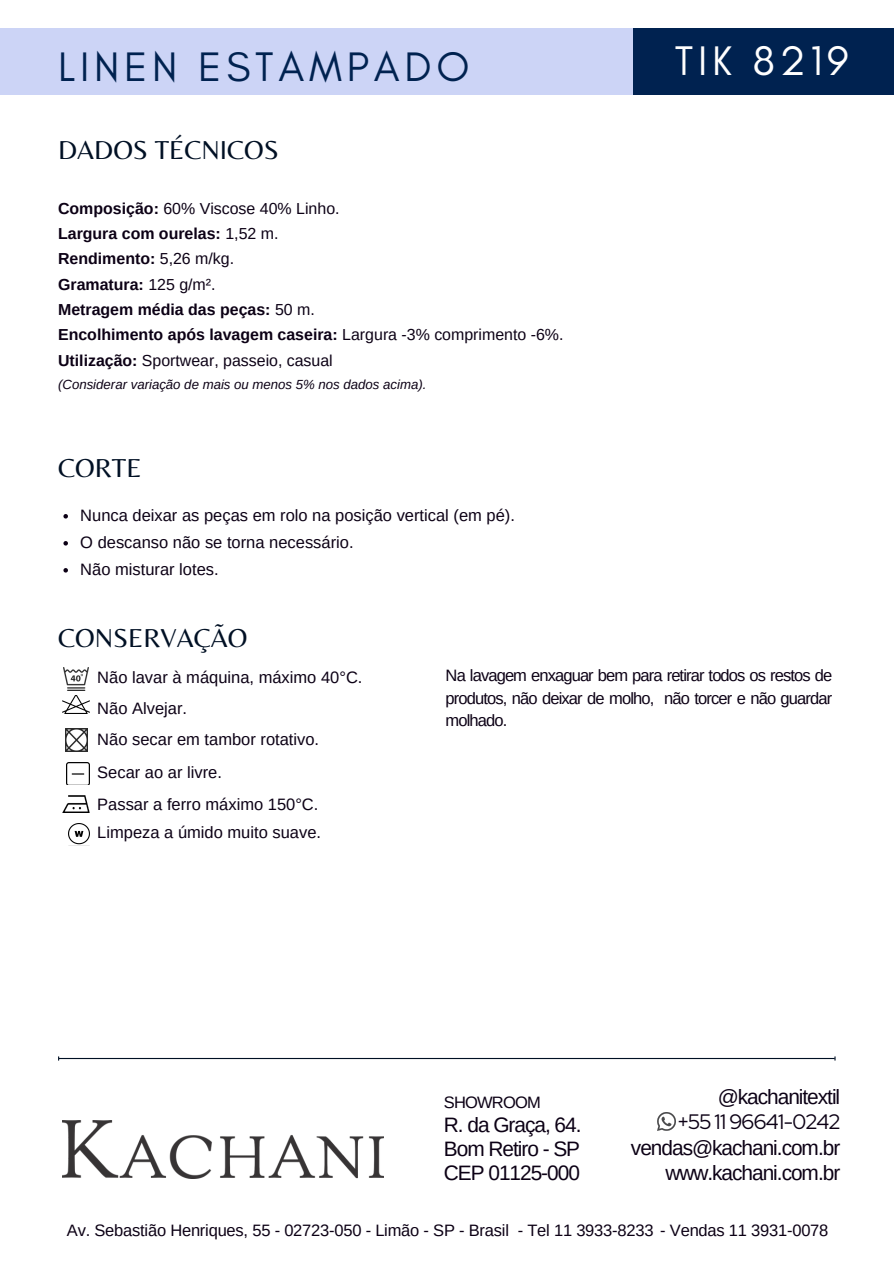
<style>
.page{position:relative;width:894px;height:1264px;background:#fff}
.page>*{position:absolute;margin:0;border:0;box-sizing:border-box;transform-origin:0 0}
.t1{font:42.15px "Glacial Indifference";letter-spacing:.115em;color:#fff}
.t2{font:42px "Glacial Indifference";letter-spacing:.115em;color:#002250}
.t3{font:27px "Belleza";color:#001024}
.t4{font:20.85px/23.7px "Arimo";letter-spacing:-.05em;color:#0c0015}
.t5{font:20.85px "Red Hat Display";letter-spacing:-.025em;color:#0c0015}
.t6{font:16.5px/22.5px "Arimo";color:#0c0015;text-align:justify}
.t7{font:16.5px "Arimo";letter-spacing:-.05em;color:#0c0015}
.t8{font:700 15.9px "Arimo";color:#0c0015}
.t9{font:15.9px "Arimo";color:#0c0015}
.t10{font:italic 13.2px "Arimo";color:#0c0015}
.s1{font-weight:700}
.s2{font-weight:400}
</style>
<div class="page">
<img style="left:62px;top:1120px;width:321px;height:58px">
<div style="left:632px;top:29px;width:261px;height:66px;background:#002250"></div>
<img style="left:657px;top:1112px;width:18px;height:18px">
<div style="left:0;top:29px;width:632px;height:66px;background:#ccd4f6"></div>
<hr style="left:59px;top:1057px;width:775px;height:2px;background:#001024">
<img style="left:67px;top:763px;width:22px;height:21px">
<img style="left:68px;top:823px;width:22px;height:23px">
<img style="left:65px;top:728px;width:23px;height:23px">
<svg style="left:63px;top:514px;width:5px;height:4px"></svg>
<svg style="left:63px;top:541px;width:5px;height:4px"></svg>
<svg style="left:63px;top:568px;width:5px;height:4px"></svg>
<img style="left:62px;top:695px;width:27px;height:19px">
<img style="left:64px;top:667px;width:24px;height:24px">
<img style="left:63px;top:795px;width:27px;height:17px">
<p class="t2" style="left:58px;top:41px;width:413px">LINEN ESTAMPADO</p>
<p class="t3" style="left:58px;top:134px;width:222px">DADOS TÉCNICOS</p>
<p class="t9" style="left:58px;top:199px;width:283px"><span class="s1">Composição:</span> 60% Viscose 40% Linho.</p>
<p class="t8" style="left:58px;top:225px;width:222px">Largura com ourelas: <span class="s2">1,52 m.</span></p>
<p class="t8" style="left:58px;top:250px;width:177px">Rendimento: <span class="s2">5,26 m/kg.</span></p>
<p class="t8" style="left:58px;top:275px;width:159px">Gramatura: <span class="s2">125 g/m².</span></p>
<p class="t8" style="left:58px;top:300px;width:258px">Metragem média das peças: <span class="s2">50 m.</span></p>
<p class="t8" style="left:58px;top:326px;width:507px">Encolhimento após lavagem caseira: <span class="s2">Largura -3% comprimento -6%.</span></p>
<p class="t9" style="left:58px;top:351px;width:276px"><span class="s1">Utilização:</span> Sportwear, passeio, casual</p>
<h2 class="t10" style="left:58px;top:377px;width:370px">(Considerar variação de mais ou menos 5% nos dados acima).</h2>
<p class="t3" style="left:58px;top:451px;width:85px">CORTE</p>
<p class="t6" style="left:80px;top:504px;width:436px">Nunca deixar as peças em rolo na posição vertical (em pé).</p>
<p class="t6" style="left:80px;top:531px;width:275px">O descanso não se torna necessário.</p>
<p class="t6" style="left:80px;top:558px;width:140px">Não misturar lotes.</p>
<p class="t3" style="left:58px;top:622px;width:191px">CONSERVAÇÃO</p>
<p class="t1" style="left:674px;top:35px;width:175px">TIK 8219</p>
<p class="t6" style="left:97px;top:666px;width:267px">Não lavar à máquina, máximo 40°C.</p>
<p class="t6" style="left:97px;top:696px;width:91px">Não Alvejar.</p>
<p class="t6" style="left:97px;top:727px;width:223px">Não secar em tambor rotativo.</p>
<p class="t6" style="left:97px;top:761px;width:126px">Secar ao ar livre.</p>
<p class="t6" style="left:97px;top:793px;width:223px">Passar a ferro máximo 150°C.</p>
<p class="t6" style="left:97px;top:820px;width:225px">Limpeza a úmido muito suave.</p>
<p class="t6" style="left:445px;top:664px;width:388px">Na lavagem enxaguar bem para retirar todos os restos de produtos, não deixar de molho, não torcer e não guardar molhado.</p>
<p class="t7" style="left:444px;top:1092px;width:98px">SHOWROOM</p>
<p class="t4" style="left:444px;top:1113px;width:139px">R. da Graça, 64.<br>Bom Retiro - SP</p>
<p class="t4" style="left:444px;top:1160px;width:137px">CEP 01125-000</p>
<p class="t4" style="left:717px;top:1085px;width:124px">@kachanitextil</p>
<h1 class="t5" style="left:677px;top:1107px;width:164px">+55 11 96641-0242</h1>
<p class="t4" style="left:630px;top:1135px;width:211px">vendas@kachani.com.br</p>
<p class="t4" style="left:665px;top:1161px;width:176px">www.kachani.com.br</p>
<h2 class="t6" style="left:67px;top:1219px;width:443px">Av. Sebastião Henriques, 55 - 02723-050 - Limão - SP - Brasil</h2>
<p class="t6" style="left:517px;top:1219px;width:312px">- Tel 11 3933-8233 - Vendas 11 3931-0078</p>
</div>
